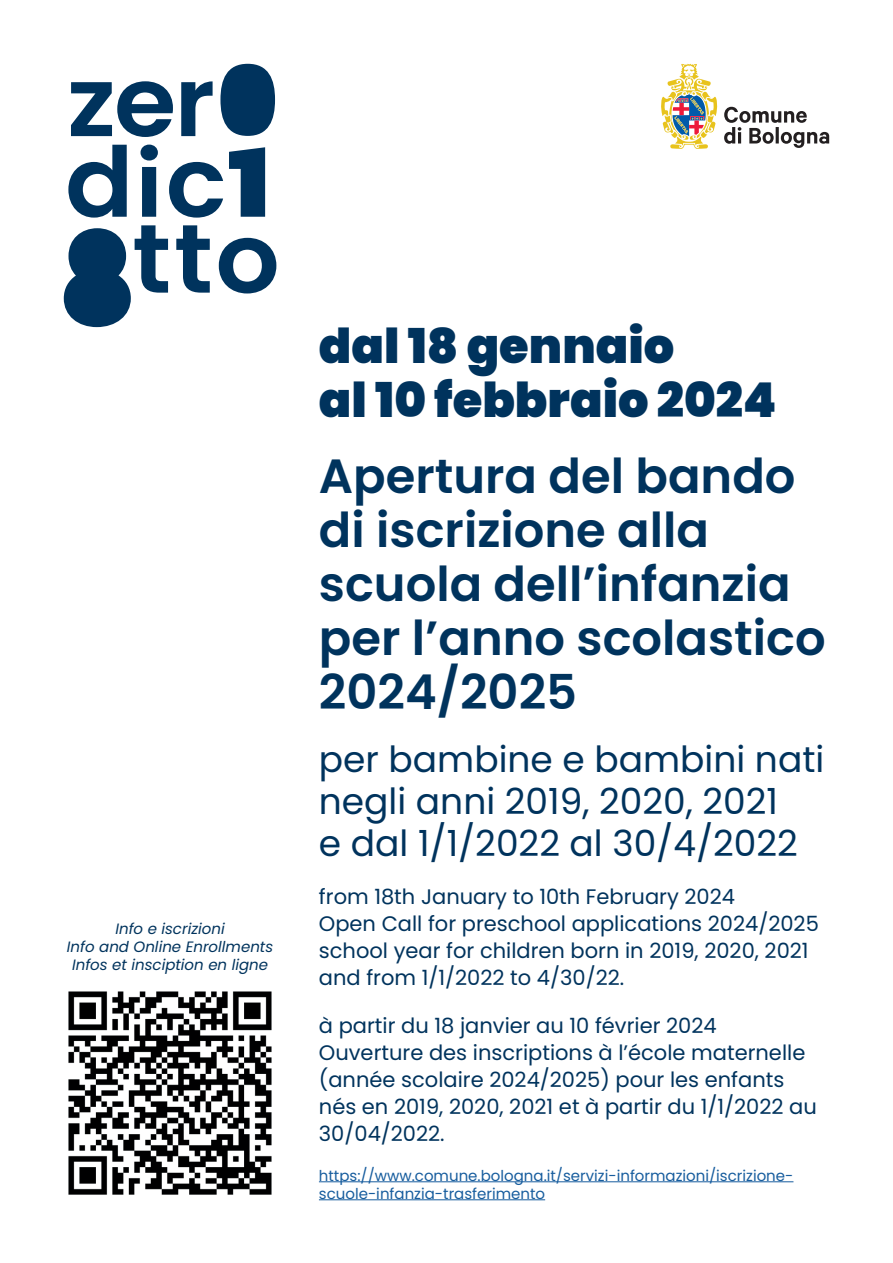
<style>
.page{position:relative;width:893px;height:1263px;background:#fff}
.page>*{position:absolute;margin:0;border:0;box-sizing:border-box;transform-origin:0 0}
.t1{font:600 48px/54px "Poppins";color:#00335d}
.t2{font:900 48px/54px "Poppins";color:#00335d}
.t3{font:36px/42px "Poppins";color:#00335d}
.t4{font:21px/27px "Poppins";color:#00335d}
.t5{font:15px/18px "Poppins";color:#175d9e}
.t6{font:italic 15px/18px "Poppins";color:#00335d;text-align:center}
</style>
<div class="page">
<hr style="left:319px;top:1181px;width:474px;height:1px;background:#175d9e">
<hr style="left:319px;top:1199px;width:226px;height:1px;background:#175d9e">
<svg style="left:64px;top:64px;width:212px;height:263px"></svg>
<svg style="left:724px;top:107px;width:105px;height:41px"></svg>
<svg style="left:661px;top:64px;width:57px;height:85px"></svg>
<img style="left:68px;top:991px;width:204px;height:204px">
<p class="t6" style="left:67px;top:920px;width:208px">Info e iscrizioni<br>Info and Online Enrollments<br>Infos et insciption en ligne</p>
<h1 class="t2" style="left:319px;top:320px;width:459px">dal 18 gennaio<br>al 10 febbraio 2024</h1>
<h1 class="t1" style="left:319px;top:449px;width:508px">Apertura del bando di iscrizione alla scuola dell’infanzia per l’anno scolastico<br>2024/2025</h1>
<h2 class="t3" style="left:319px;top:738px;width:507px">per bambine e bambini nati negli anni 2019, 2020, 2021<br>e dal 1/1/2022 al 30/4/2022</h2>
<p class="t4" style="left:319px;top:883px;width:501px">from 18th January to 10th February 2024<br>Open Call for preschool applications 2024/2025 school year for children born in 2019, 2020, 2021 and from 1/1/2022 to 4/30/22.</p>
<p class="t4" style="left:319px;top:1013px;width:499px">à partir du 18 janvier au 10 février 2024<br>Ouverture des inscriptions à l’école maternelle (année scolaire 2024/2025) pour les enfants nés en 2019, 2020, 2021 et à partir du 1/1/2022 au 30/04/2022.</p>
<p class="t5" style="left:319px;top:1166px;width:476px">https://www.comune.bologna.it/servizi-informazioni/iscrizione&shy;scuole-infanzia-trasferimento</p>
</div>
